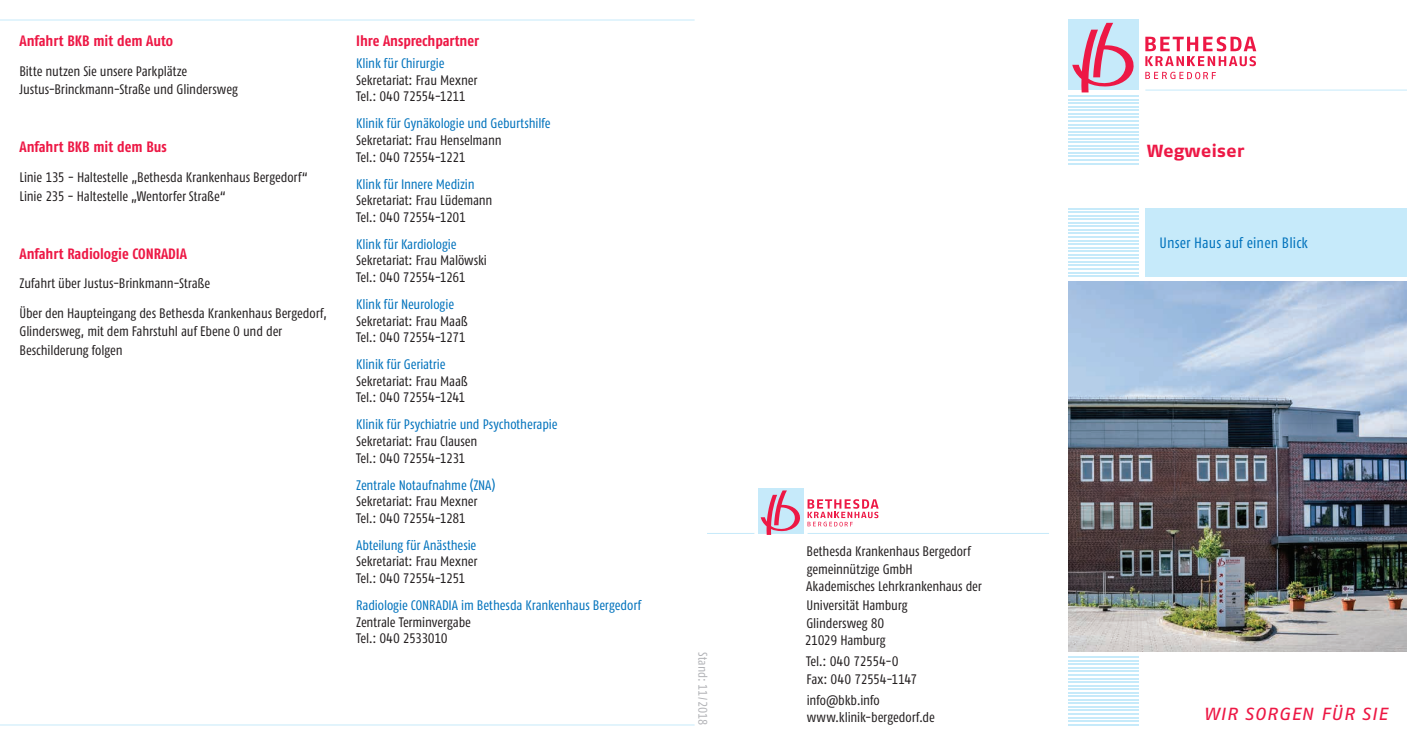
<style>
.page{position:relative;width:1407px;height:745px;background:#fff}
.page>*{position:absolute;margin:0;border:0;box-sizing:border-box;transform-origin:0 0}
.t1{font:italic 17.5px "Fago Ex";letter-spacing:.035em;color:#ed1845}
.t2{font:17.5px "Fago Ex Bold Tf";color:#ed1845}
.t3{font:15px "Fago Co Bold Tf";color:#ed1845}
.t4{font:15px "Fago Co Regular Tf";letter-spacing:.01em;color:#0072bc}
.t5{font:13.75px/16.5px "Fago Co Regular Tf";letter-spacing:-.015em;color:#231f20}
.t6{font:13.75px "Fago Co Regular Tf";letter-spacing:-.01em;color:#0072bc}
.t7{font:12.5px "Fago Co Regular Tf";letter-spacing:-.015em;color:#b2b3b7}
</style>
<div class="page">
<div style="left:1068px;top:19px;width:71px;height:71px;background:#c6eafa"></div>
<svg style="left:1072px;top:23px;width:62px;height:69px"></svg>
<svg style="left:1145px;top:36px;width:111px;height:30px"></svg>
<svg style="left:1145px;top:72px;width:71px;height:7px"></svg>
<hr style="left:1145px;top:89px;width:262px;height:1px;background:#c6eafa">
<hr style="left:0;top:19px;width:694px;height:1px;background:#c6eafa">
<hr style="left:0;top:724px;width:694px;height:1px;background:#c6eafa">
<hr style="left:1068px;top:99px;width:71px;height:1px;background:#c6eafa">
<hr style="left:1068px;top:95px;width:71px;height:2px;background:#c6eafa">
<hr style="left:1068px;top:103px;width:71px;height:1px;background:#c6eafa">
<hr style="left:1068px;top:106px;width:71px;height:1px;background:#c6eafa">
<hr style="left:1068px;top:110px;width:71px;height:1px;background:#c6eafa">
<hr style="left:1068px;top:113px;width:71px;height:1px;background:#c6eafa">
<hr style="left:1068px;top:117px;width:71px;height:1px;background:#c6eafa">
<hr style="left:1068px;top:120px;width:71px;height:2px;background:#c6eafa">
<hr style="left:1068px;top:124px;width:71px;height:1px;background:#c6eafa">
<hr style="left:1068px;top:127px;width:71px;height:2px;background:#c6eafa">
<hr style="left:1068px;top:131px;width:71px;height:1px;background:#c6eafa">
<hr style="left:1068px;top:134px;width:71px;height:2px;background:#c6eafa">
<hr style="left:1068px;top:138px;width:71px;height:1px;background:#c6eafa">
<hr style="left:1068px;top:141px;width:71px;height:2px;background:#c6eafa">
<hr style="left:1068px;top:145px;width:71px;height:1px;background:#c6eafa">
<hr style="left:1068px;top:149px;width:71px;height:1px;background:#c6eafa">
<hr style="left:1068px;top:152px;width:71px;height:1px;background:#c6eafa">
<hr style="left:1068px;top:156px;width:71px;height:1px;background:#c6eafa">
<hr style="left:1068px;top:159px;width:71px;height:1px;background:#c6eafa">
<hr style="left:1068px;top:163px;width:71px;height:1px;background:#c6eafa">
<hr style="left:1068px;top:211px;width:71px;height:2px;background:#c6eafa">
<hr style="left:1068px;top:208px;width:71px;height:1px;background:#c6eafa">
<hr style="left:1068px;top:215px;width:71px;height:1px;background:#c6eafa">
<hr style="left:1068px;top:218px;width:71px;height:2px;background:#c6eafa">
<hr style="left:1068px;top:222px;width:71px;height:1px;background:#c6eafa">
<hr style="left:1068px;top:225px;width:71px;height:2px;background:#c6eafa">
<hr style="left:1068px;top:229px;width:71px;height:1px;background:#c6eafa">
<hr style="left:1068px;top:233px;width:71px;height:1px;background:#c6eafa">
<hr style="left:1068px;top:236px;width:71px;height:1px;background:#c6eafa">
<hr style="left:1068px;top:240px;width:71px;height:1px;background:#c6eafa">
<hr style="left:1068px;top:243px;width:71px;height:1px;background:#c6eafa">
<hr style="left:1068px;top:247px;width:71px;height:1px;background:#c6eafa">
<hr style="left:1068px;top:250px;width:71px;height:2px;background:#c6eafa">
<hr style="left:1068px;top:254px;width:71px;height:1px;background:#c6eafa">
<hr style="left:1068px;top:257px;width:71px;height:2px;background:#c6eafa">
<hr style="left:1068px;top:261px;width:71px;height:1px;background:#c6eafa">
<hr style="left:1068px;top:264px;width:71px;height:2px;background:#c6eafa">
<hr style="left:1068px;top:268px;width:71px;height:1px;background:#c6eafa">
<hr style="left:1068px;top:272px;width:71px;height:1px;background:#c6eafa">
<hr style="left:1068px;top:275px;width:71px;height:1px;background:#c6eafa">
<div style="left:1145px;top:208px;width:262px;height:68px;background:#c6eafa"></div>
<hr style="left:1068px;top:659px;width:71px;height:2px;background:#c6eafa">
<hr style="left:1068px;top:656px;width:71px;height:1px;background:#c6eafa">
<hr style="left:1068px;top:663px;width:71px;height:1px;background:#c6eafa">
<hr style="left:1068px;top:666px;width:71px;height:2px;background:#c6eafa">
<hr style="left:1068px;top:670px;width:71px;height:1px;background:#c6eafa">
<hr style="left:1068px;top:674px;width:71px;height:1px;background:#c6eafa">
<hr style="left:1068px;top:677px;width:71px;height:1px;background:#c6eafa">
<hr style="left:1068px;top:681px;width:71px;height:1px;background:#c6eafa">
<hr style="left:1068px;top:684px;width:71px;height:1px;background:#c6eafa">
<hr style="left:1068px;top:688px;width:71px;height:1px;background:#c6eafa">
<hr style="left:1068px;top:691px;width:71px;height:2px;background:#c6eafa">
<hr style="left:1068px;top:695px;width:71px;height:1px;background:#c6eafa">
<hr style="left:1068px;top:698px;width:71px;height:2px;background:#c6eafa">
<hr style="left:1068px;top:702px;width:71px;height:1px;background:#c6eafa">
<hr style="left:1068px;top:705px;width:71px;height:2px;background:#c6eafa">
<hr style="left:1068px;top:709px;width:71px;height:1px;background:#c6eafa">
<hr style="left:1068px;top:713px;width:71px;height:1px;background:#c6eafa">
<hr style="left:1068px;top:716px;width:71px;height:1px;background:#c6eafa">
<hr style="left:1068px;top:720px;width:71px;height:1px;background:#c6eafa">
<hr style="left:1068px;top:723px;width:71px;height:1px;background:#c6eafa">
<hr style="left:807px;top:532px;width:242px;height:1px;background:#c6eafa">
<div style="left:758px;top:488px;width:45px;height:45px;background:#c6eafa"></div>
<svg style="left:761px;top:490px;width:40px;height:44px"></svg>
<svg style="left:807px;top:499px;width:71px;height:27px"></svg>
<hr style="left:707px;top:532px;width:47px;height:1px;background:#c6eafa">
<img style="left:1068px;top:281px;width:339px;height:370px">
<p class="t3" style="left:19px;top:32px;width:155px">Anfahrt BKB mit dem Auto</p>
<p class="t5" style="left:19px;top:61px;width:220px;line-height:18.8px">Bitte nutzen Sie unsere Parkplätze<br>Justus-Brinckmann-Straße und Glindersweg</p>
<p class="t3" style="left:19px;top:138px;width:149px">Anfahrt BKB mit dem Bus</p>
<p class="t5" style="left:19px;top:167px;width:290px;line-height:18.8px">Linie 135 - Haltestelle „Bethesda Krankenhaus Bergedorf“<br>Linie 235 - Haltestelle „Wentorfer Straße“</p>
<p class="t3" style="left:19px;top:244px;width:169px">Anfahrt Radiologie CONRADIA</p>
<p class="t5" style="left:19px;top:268px;width:309px;line-height:29.4px">Zufahrt über Justus-Brinkmann-Straße<br>Über den Haupteingang des Bethesda Krankenhaus Bergedorf,</p>
<p class="t5" style="left:19px;top:322px;width:264px;line-height:18.8px">Glindersweg, mit dem Fahrstuhl auf Ebene 0 und der<br>Beschilderung folgen</p>
<p class="t3" style="left:356px;top:32px;width:124px">Ihre Ansprechpartner</p>
<p class="t6" style="left:356px;top:56px;width:90px">Klink für Chirurgie</p>
<p class="t5" style="left:356px;top:72px;width:123px">Sekretariat: Frau Mexner<br>Tel.: 040 72554-1211</p>
<p class="t6" style="left:356px;top:116px;width:196px">Klinik für Gynäkologie und Geburtshilfe</p>
<p class="t5" style="left:356px;top:132px;width:147px">Sekretariat: Frau Henselmann<br>Tel.: 040 72554-1221</p>
<p class="t6" style="left:356px;top:176px;width:120px">Klink für Innere Medizin</p>
<p class="t5" style="left:356px;top:192px;width:138px">Sekretariat: Frau Lüdemann<br>Tel.: 040 72554-1201</p>
<p class="t6" style="left:356px;top:236px;width:102px">Klink für Kardiologie</p>
<p class="t5" style="left:356px;top:252px;width:132px">Sekretariat: Frau Malöwski<br>Tel.: 040 72554-1261</p>
<p class="t6" style="left:356px;top:296px;width:99px">Klink für Neurologie</p>
<p class="t5" style="left:356px;top:312px;width:113px">Sekretariat: Frau Maaß<br>Tel.: 040 72554-1271</p>
<p class="t6" style="left:356px;top:356px;width:91px">Klinik für Geriatrie</p>
<p class="t5" style="left:356px;top:372px;width:113px">Sekretariat: Frau Maaß<br>Tel.: 040 72554-1241</p>
<p class="t6" style="left:356px;top:416px;width:203px">Klinik für Psychiatrie und Psychotherapie</p>
<p class="t5" style="left:356px;top:432px;width:123px">Sekretariat: Frau Clausen<br>Tel.: 040 72554-1231</p>
<p class="t6" style="left:356px;top:477px;width:141px">Zentrale Notaufnahme (ZNA)</p>
<p class="t5" style="left:356px;top:492px;width:123px">Sekretariat: Frau Mexner<br>Tel.: 040 72554-1281</p>
<p class="t6" style="left:356px;top:537px;width:122px">Abteilung für Anästhesie</p>
<p class="t5" style="left:356px;top:553px;width:123px">Sekretariat: Frau Mexner<br>Tel.: 040 72554-1251</p>
<p class="t6" style="left:356px;top:597px;width:287px">Radiologie CONRADIA im Bethesda Krankenhaus Bergedorf</p>
<p class="t5" style="left:356px;top:613px;width:116px">Zentrale Terminvergabe<br>Tel.: 040 2533010</p>
<p class="t7" style="left:710px;top:652px;width:75px;rotate:90deg">Stand: 11/2018</p>
<p class="t5" style="left:806px;top:542px;width:177px;line-height:17.5px">Bethesda Krankenhaus Bergedorf gemeinnützige GmbH<br>Akademisches Lehrkrankenhaus der</p>
<p class="t5" style="left:805px;top:596px;width:104px;line-height:17.5px">Universität Hamburg<br>Glindersweg 80<br>21029 Hamburg</p>
<p class="t5" style="left:806px;top:652px;width:113px;line-height:17.5px">Tel.: 040 72554-0<br>Fax: 040 72554-1147</p>
<p class="t5" style="left:807px;top:690px;width:130px;line-height:17.5px">info@bkb.info www.klinik-bergedorf.de</p>
<p class="t2" style="left:1147px;top:140px;width:99px">Wegweiser</p>
<p class="t4" style="left:1159px;top:234px;width:150px">Unser Haus auf einen Blick</p>
<p class="t1" style="left:1204px;top:703px;width:185px">WIR SORGEN FÜR SIE</p>
</div>
